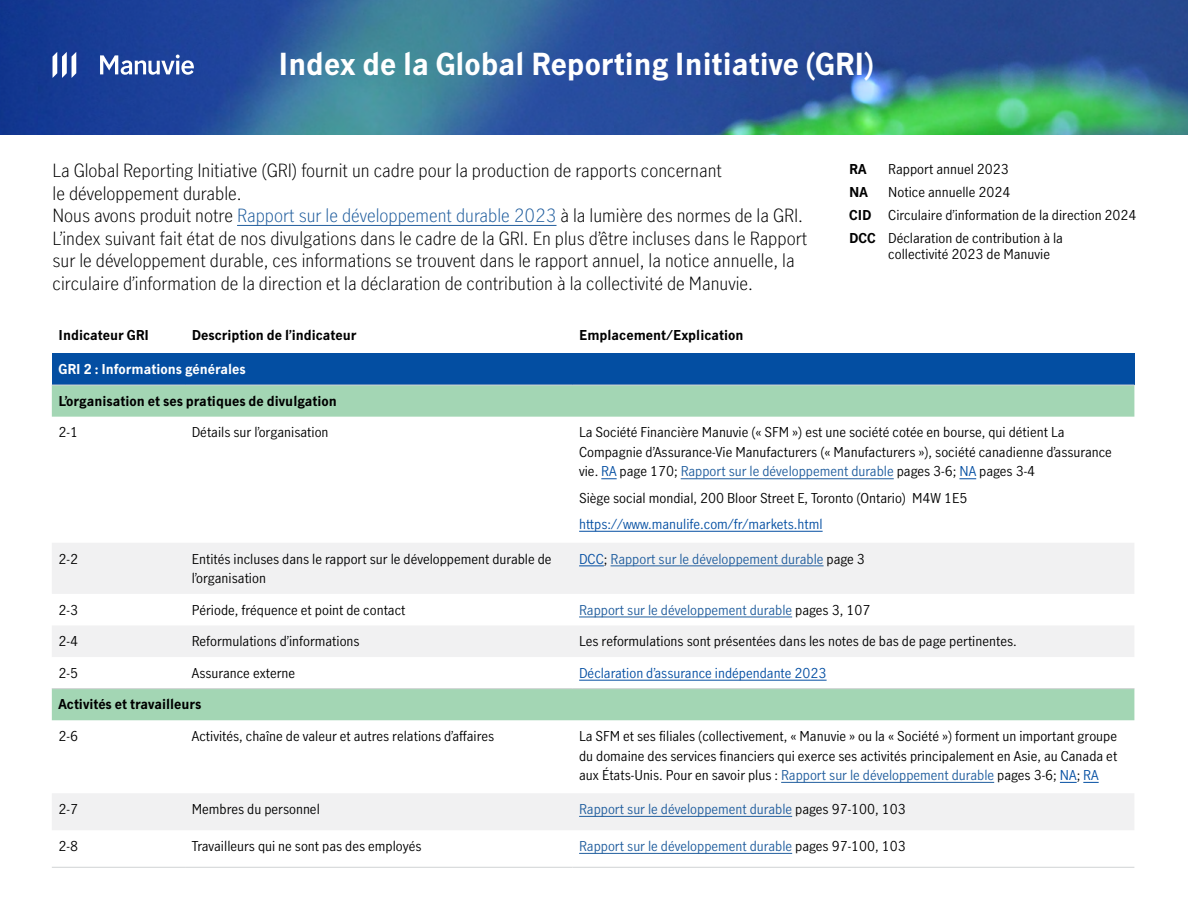
<style>
.page{position:relative;width:1188px;height:918px;background:#fff}
.page>*{position:absolute;margin:0;border:0;box-sizing:border-box;transform-origin:0 0}
.H1_Headline_4_-_27_32_5{font:700 30px "Manulife JH Sans Optimized";color:#fff}
.Headline_7_-_16_19{font:300 18px/22.5px "Manulife JH Sans Optimized";color:#000}
.Body_-_9_13{font:13.5px/19.5px "Manulife JH Sans Optimized";color:#000}
.Body_-_9_13-2{font:13.5px "Manulife JH Sans Optimized";color:#215e9e}
.Caption_2_-_9_11{font:13.5px/16.2px "Manulife JH Sans Optimized";color:#000}
.Body_-_9_13-3{font:700 13.5px "Manulife JH Sans Optimized";color:#000}
.Body_-_9_13-4{font:13.5px "Manulife JH Sans Optimized";color:#034ea2}
.Body_-_9_13-5{font:700 13.5px "Manulife JH Sans Optimized";color:#fff}
.Caption_2_-_9_11-2{font:700 13.5px "Manulife JH Sans Optimized";color:#000}
.s1{color:#215e9e}
.s2{font-weight:700}
.s3{color:#034ea2}
.s4{color:#000}
</style>
<div class="page">
<img style="left:0;top:0;width:1188px;height:135px">
<svg style="left:53px;top:52px;width:23px;height:26px"></svg>
<svg style="left:100px;top:55px;width:94px;height:20px"></svg>
<hr style="left:237px;top:225px;width:320px;height:1px;background:#215e9e">
<div style="left:52px;top:353px;width:1082px;height:32px;background:#034ea2"></div>
<svg style="left:52px;top:386px;width:1082px;height:334px"></svg>
<svg style="left:52px;top:543px;width:1082px;height:114px;fill:#f1f1f2"></svg>
<div style="left:52px;top:793px;width:1082px;height:37px;background:#f1f1f2"></div>
<hr style="left:52px;top:867px;width:133px;height:1px;background:#d1d3d4">
<hr style="left:185px;top:867px;width:387px;height:1px;background:#d1d3d4">
<hr style="left:572px;top:867px;width:562px;height:1px;background:#d1d3d4">
<hr style="left:52px;top:688px;width:133px;height:1px;background:#d1d3d4">
<hr style="left:185px;top:688px;width:387px;height:1px;background:#d1d3d4">
<hr style="left:572px;top:688px;width:562px;height:1px;background:#d1d3d4">
<hr style="left:52px;top:385px;width:133px;height:1px;background:#d1d3d4">
<hr style="left:185px;top:385px;width:387px;height:1px;background:#d1d3d4">
<hr style="left:572px;top:385px;width:562px;height:1px;background:#d1d3d4">
<svg style="left:601px;top:478px;width:16px;height:1px"></svg>
<hr style="left:681px;top:478px;width:213px;height:1px;background:#215e9e">
<svg style="left:959px;top:478px;width:17px;height:1px"></svg>
<hr style="left:579px;top:531px;width:244px;height:1px;background:#034ea2">
<svg style="left:579px;top:565px;width:25px;height:1px"></svg>
<hr style="left:611px;top:565px;width:213px;height:1px;background:#215e9e">
<hr style="left:579px;top:617px;width:213px;height:1px;background:#215e9e">
<hr style="left:579px;top:680px;width:248px;height:1px;background:#034ea2">
<hr style="left:781px;top:782px;width:213px;height:1px;background:#215e9e">
<svg style="left:1060px;top:782px;width:17px;height:1px"></svg>
<svg style="left:1083px;top:782px;width:16px;height:1px"></svg>
<hr style="left:579px;top:816px;width:213px;height:1px;background:#215e9e">
<hr style="left:579px;top:853px;width:213px;height:1px;background:#215e9e">
<h1 class="H1_Headline_4_-_27_32_5" style="left:279px;top:43px;width:597px">Index de la Global Reporting Initiative (GRI)</h1>
<p class="Headline_7_-_16_19" style="left:53px;top:159px;width:671px">La Global Reporting Initiative (GRI) fournit un cadre pour la production de rapports concernant le développement durable.</p>
<p class="Headline_7_-_16_19" style="left:53px;top:204px;width:756px">Nous avons produit notre <span class="s1">Rapport sur le développement durable 2023</span> à la lumière des normes de la GRI.<br>L’index suivant fait état de nos divulgations dans le cadre de la GRI. En plus d’être incluses dans le Rapport sur le développement durable, ces informations se trouvent dans le rapport annuel, la notice annuelle, la circulaire d’information de la direction et la déclaration de contribution à la collectivité de Manuvie.</p>
<p class="Caption_2_-_9_11-2" style="left:849px;top:160px;width:19px">RA</p>
<p class="Caption_2_-_9_11" style="left:888px;top:160px;width:122px">Rapport annuel 2023</p>
<p class="Caption_2_-_9_11-2" style="left:849px;top:183px;width:20px">NA</p>
<p class="Caption_2_-_9_11" style="left:888px;top:183px;width:124px">Notice annuelle 2024</p>
<p class="Caption_2_-_9_11" style="left:849px;top:206px;width:289px"><span class="s2">CID</span> Circulaire d’information de la direction 2024</p>
<p class="Caption_2_-_9_11" style="left:888px;top:229px;width:176px;text-indent:-39px"><span class="s2">DCC</span> Déclaration de contribution à la collectivité 2023 de Manuvie</p>
<p class="Body_-_9_13-3" style="left:59px;top:326px;width:92px">Indicateur GRI</p>
<p class="Body_-_9_13-3" style="left:192px;top:326px;width:166px">Description de l’indicateur</p>
<p class="Body_-_9_13-3" style="left:579px;top:326px;width:166px">Emplacement/Explication</p>
<p class="Body_-_9_13-5" style="left:59px;top:360px;width:189px">GRI 2 : Informations générales</p>
<p class="Body_-_9_13-3" style="left:59px;top:392px;width:280px">L’organisation et ses pratiques de divulgation</p>
<p class="Body_-_9_13" style="left:59px;top:422px;width:21px">2-1</p>
<p class="Body_-_9_13" style="left:192px;top:422px;width:138px">Détails sur l’organisation</p>
<p class="Body_-_9_13" style="left:579px;top:422px;width:534px">La Société Financière Manuvie (« SFM ») est une société cotée en bourse, qui détient La<br>Compagnie d’Assurance-Vie Manufacturers (« Manufacturers »), société canadienne d’assurance vie. <span class="s3">RA</span> page 170; <span class="s1">Rapport sur le développement durable</span> pages 3-6; <span class="s3">NA</span> pages 3-4</p>
<p class="Body_-_9_13" style="left:579px;top:487px;width:390px">Siège social mondial, 200 Bloor Street E, Toronto (Ontario) M4W 1E5</p>
<p class="Body_-_9_13-4" style="left:579px;top:515px;width:245px">https://www.manulife.com/fr/markets.html</p>
<p class="Body_-_9_13" style="left:59px;top:548px;width:21px">2-2</p>
<p class="Body_-_9_13" style="left:192px;top:548px;width:361px">Entités incluses dans le rapport sur le développement durable de l’organisation</p>
<p class="Body_-_9_13-2" style="left:579px;top:549px;width:287px"><span class="s3">DCC</span><span class="s4">;</span> Rapport sur le développement durable <span class="s4">page 3</span></p>
<p class="Body_-_9_13" style="left:59px;top:599px;width:21px">2-3</p>
<p class="Body_-_9_13" style="left:192px;top:599px;width:215px">Période, fréquence et point de contact</p>
<p class="Body_-_9_13-2" style="left:579px;top:600px;width:293px">Rapport sur le développement durable <span class="s4">pages 3, 107</span></p>
<p class="Body_-_9_13" style="left:59px;top:631px;width:21px">2-4</p>
<p class="Body_-_9_13" style="left:192px;top:631px;width:169px">Reformulations d’informations</p>
<p class="Body_-_9_13" style="left:579px;top:631px;width:439px">Les reformulations sont présentées dans les notes de bas de page pertinentes.</p>
<p class="Body_-_9_13" style="left:59px;top:663px;width:21px">2-5</p>
<p class="Body_-_9_13" style="left:192px;top:663px;width:105px">Assurance externe</p>
<p class="Body_-_9_13-4" style="left:579px;top:664px;width:249px">Déclaration d’assurance indépendante 2023</p>
<p class="Body_-_9_13-3" style="left:59px;top:695px;width:144px">Activités et travailleurs</p>
<p class="Body_-_9_13" style="left:59px;top:726px;width:21px">2-6</p>
<p class="Body_-_9_13" style="left:192px;top:726px;width:304px">Activités, chaîne de valeur et autres relations d’affaires</p>
<p class="Body_-_9_13" style="left:579px;top:726px;width:540px;text-align:justify">La SFM et ses filiales (collectivement, « Manuvie » ou la « Société ») forment un important groupe du domaine des services financiers qui exerce ses activités principalement en Asie, au Canada et aux États-Unis. Pour en savoir plus : <span class="s1">Rapport sur le développement durable</span> pages 3-6; <span class="s3">NA</span>; <span class="s3">RA</span></p>
<p class="Body_-_9_13" style="left:59px;top:799px;width:21px">2-7</p>
<p class="Body_-_9_13" style="left:192px;top:799px;width:130px">Membres du personnel</p>
<p class="Body_-_9_13-2" style="left:579px;top:800px;width:328px">Rapport sur le développement durable <span class="s4">pages 97-100, 103</span></p>
<p class="Body_-_9_13" style="left:59px;top:836px;width:21px">2-8</p>
<p class="Body_-_9_13" style="left:192px;top:836px;width:231px">Travailleurs qui ne sont pas des employés</p>
<p class="Body_-_9_13-2" style="left:579px;top:837px;width:328px">Rapport sur le développement durable <span class="s4">pages 97-100, 103</span></p>
</div>
